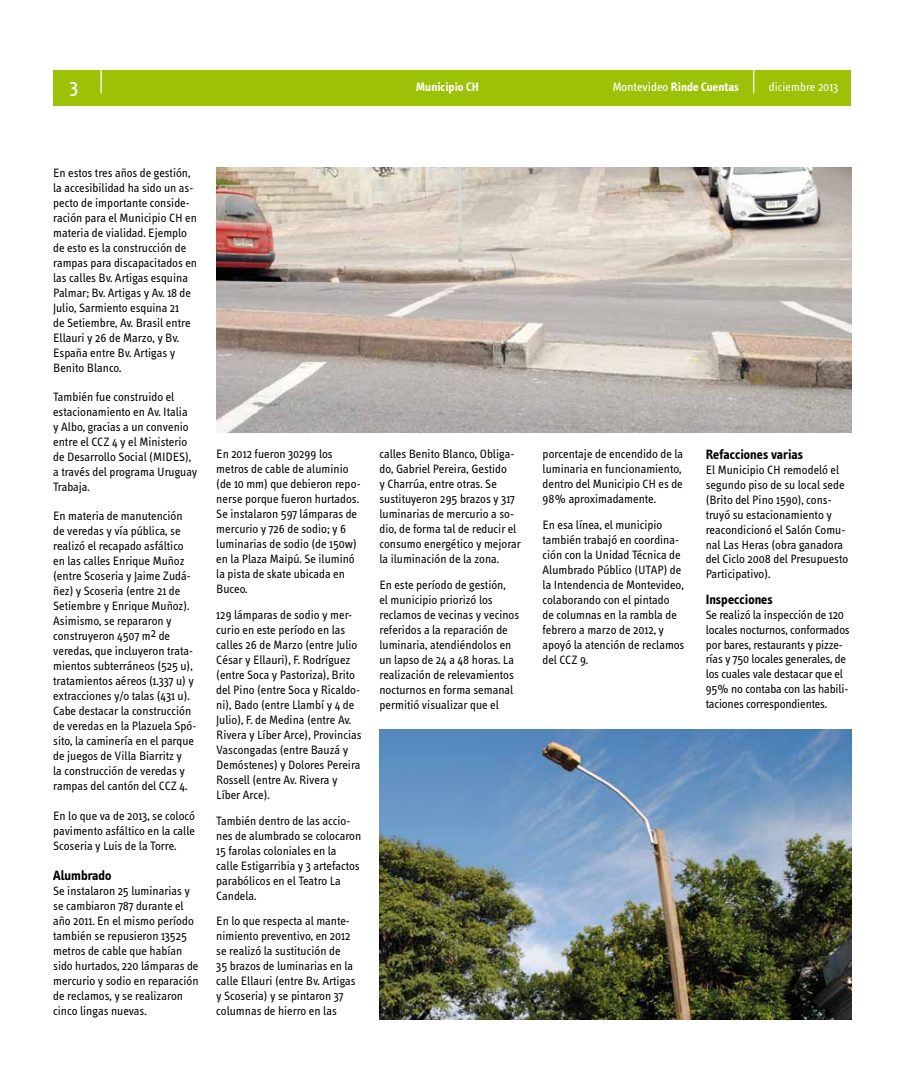
<style>
.page{position:relative;width:922px;height:1090px;background:#fff}
.page>*{position:absolute;margin:0;border:0;box-sizing:border-box;transform-origin:0 0}
.t1{font:20px "Info Text";color:#fff}
.t2{font:700 13.75px "Info Text";color:#000}
.t3{font:12.5px/15px "Info Text";color:#000}
.t4{font:700 12.5px "Info Text";color:#fff}
.t5{font:12.5px "Info Text";color:#fff}
.s1{font-weight:400}
</style>
<div class="page">
<img style="left:379px;top:729px;width:471px;height:290px">
<img style="left:216px;top:167px;width:634px;height:265px">
<div style="left:53px;top:70px;width:797px;height:36px;background:#9dc107"></div>
<hr style="left:100px;top:61px;width:2px;height:32px;background:#fff">
<hr style="left:752px;top:61px;width:2px;height:32px;background:#fff">
<h1 class="t1" style="left:70px;top:75px;width:10px">3</h1>
<p class="t4" style="left:416px;top:80px;width:64px">Municipio CH</p>
<p class="t4" style="left:612px;top:80px;width:128px"><span class="s1">Montevideo</span> Rinde Cuentas</p>
<p class="t5" style="left:768px;top:80px;width:71px">diciembre 2013</p>
<p class="t3" style="left:53px;top:165px;width:145px">En estos tres años de gestión, la accesibilidad ha sido un as&shy;pecto de importante conside&shy;ración para el Municipio CH en materia de vialidad. Ejemplo de esto es la construcción de rampas para discapacitados en las calles Bv. Artigas esquina<br>Palmar; Bv. Artigas y Av. 18 de<br>Julio, Sarmiento esquina 21<br>de Setiembre, Av. Brasil entre<br>Ellauri y 26 de Marzo, y Bv.<br>España entre Bv. Artigas y<br>Benito Blanco.</p>
<p class="t3" style="left:53px;top:390px;width:146px">También fue construido el estacionamiento en Av. Italia<br>y Albo, gracias a un convenio entre el CCZ 4 y el Ministerio de Desarrollo Social (MIDES), a través del programa Uruguay<br>Trabaja.</p>
<p class="t3" style="left:53px;top:509px;width:145px">En materia de manutención de veredas y vía pública, se realizó el recapado asfáltico en las calles Enrique Muñoz (entre Scoseria y Jaime Zudá&shy;ñez) y Scoseria (entre 21 de<br>Setiembre y Enrique Muñoz).<br>Asimismo, se repararon y construyeron 4507 m2 de veredas, que incluyeron trata&shy;mientos subterráneos (525 u), tratamientos aéreos (1.337 u) y extracciones y/o talas (431 u).<br>Cabe destacar la construcción de veredas en la Plazuela Spó&shy;sito, la caminería en el parque de juegos de Villa Biarritz y<br>la construcción de veredas y rampas del cantón del CCZ 4.</p>
<p class="t3" style="left:53px;top:808px;width:143px;text-align:justify">En lo que va de 2013, se colocó pavimento asfáltico en la calle Scoseria y Luis de la Torre.</p>
<p class="t2" style="left:53px;top:868px;width:60px">Alumbrado</p>
<p class="t3" style="left:53px;top:884px;width:147px">Se instalaron 25 luminarias y se cambiaron 787 durante el año 2011. En el mismo período también se repusieron 13525 metros de cable que habían sido hurtados, 220 lámparas de mercurio y sodio en reparación de reclamos, y se realizaron cinco lingas nuevas.</p>
<p class="t3" style="left:216px;top:447px;width:146px">En 2012 fueron 30299 los metros de cable de aluminio (de 10 mm) que debieron repo&shy;nerse porque fueron hurtados.<br>Se instalaron 597 lámparas de mercurio y 726 de sodio; y 6 luminarias de sodio (de 150w) en la Plaza Maipú. Se iluminó la pista de skate ubicada en<br>Buceo.</p>
<p class="t3" style="left:216px;top:607px;width:147px">129 lámparas de sodio y mer&shy;curio en este período en las calles 26 de Marzo (entre Julio<br>César y Ellauri), F. Rodríguez (entre Soca y Pastoriza), Brito del Pino (entre Soca y Ricaldo&shy;ni), Bado (entre Llambí y 4 de<br>Julio), F. de Medina (entre Av.<br>Rivera y Líber Arce), Provincias<br>Vascongadas (entre Bauzá y<br>Demóstenes) y Dolores Pereira<br>Rossell (entre Av. Rivera y<br>Líber Arce).</p>
<p class="t3" style="left:216px;top:813px;width:146px">También dentro de las accio&shy;nes de alumbrado se colocaron<br>15 farolas coloniales en la calle Estigarribia y 3 artefactos parabólicos en el Teatro La<br>Candela.</p>
<p class="t3" style="left:216px;top:914px;width:141px">En lo que respecta al mante&shy;nimiento preventivo, en 2012 se realizó la sustitución de<br>35 brazos de luminarias en la calle Ellauri (entre Bv. Artigas y Scoseria) y se pintaron 37 columnas de hierro en las</p>
<p class="t3" style="left:379px;top:447px;width:143px">calles Benito Blanco, Obliga&shy;do, Gabriel Pereira, Gestido<br>y Charrúa, entre otras. Se sustituyeron 295 brazos y 317 luminarias de mercurio a so&shy;dio, de forma tal de reducir el consumo energético y mejorar la iluminación de la zona.</p>
<p class="t3" style="left:379px;top:577px;width:141px">En este período de gestión,<br>el municipio priorizó los reclamos de vecinas y vecinos referidos a la reparación de luminaria, atendiéndolos en un lapso de 24 a 48 horas. La realización de relevamientos nocturnos en forma semanal permitió visualizar que el</p>
<p class="t3" style="left:542px;top:447px;width:142px">porcentaje de encendido de la luminaria en funcionamiento, dentro del Municipio CH es de<br>98% aproximadamente.</p>
<p class="t3" style="left:542px;top:517px;width:143px">En esa línea, el municipio también trabajó en coordina&shy;ción con la Unidad Técnica de<br>Alumbrado Público (UTAP) de la Intendencia de Montevideo, colaborando con el pintado<br>de columnas en la rambla de febrero a marzo de 2012, y apoyó la atención de reclamos del CCZ 9.</p>
<p class="t2" style="left:705px;top:447px;width:99px">Refacciones varias</p>
<p class="t3" style="left:705px;top:463px;width:144px">El Municipio CH remodeló el segundo piso de su local sede (Brito del Pino 1590), cons&shy;truyó su estacionamiento y reacondicionó el Salón Comu&shy;nal Las Heras (obra ganadora del Ciclo 2008 del Presupuesto<br>Participativo).</p>
<p class="t2" style="left:705px;top:591px;width:68px">Inspecciones</p>
<p class="t3" style="left:705px;top:607px;width:145px">Se realizó la inspección de 120 locales nocturnos, conformados por bares, restaurants y pizze&shy;rías y 750 locales generales, de los cuales vale destacar que el<br>95% no contaba con las habili&shy;taciones correspondientes.</p>
</div>
